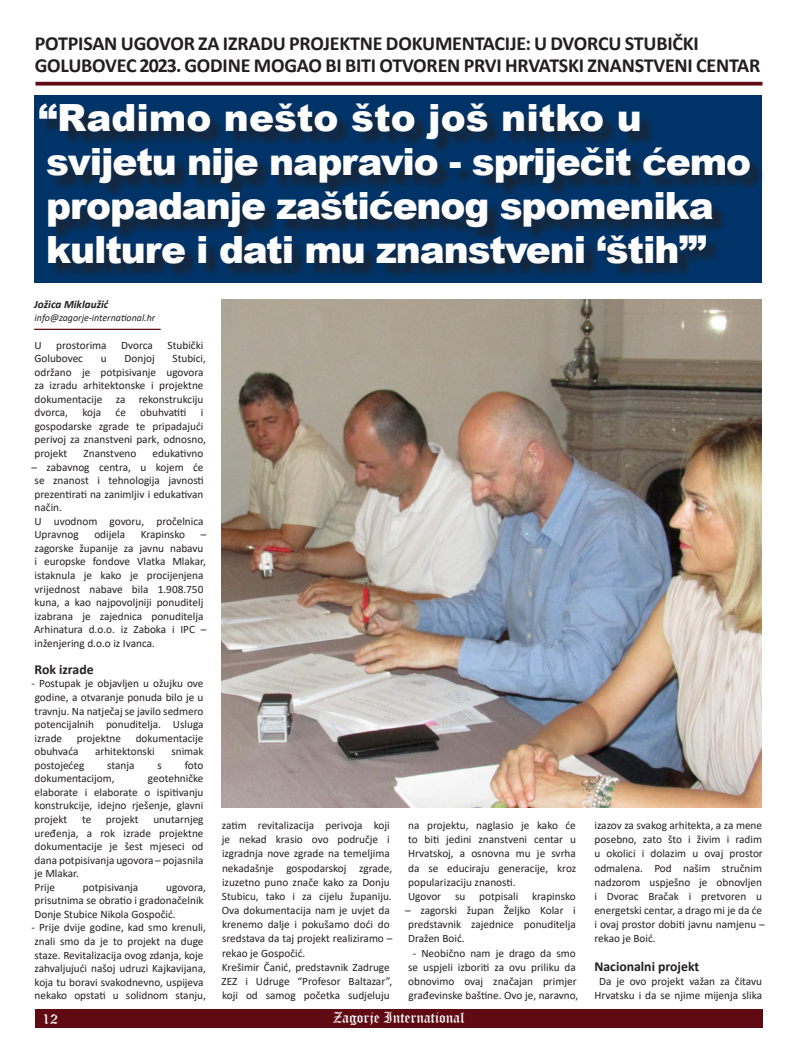
<style>
.page{position:relative;width:798px;height:1063px;background:#fff}
.page>*{position:absolute;margin:0;border:0;box-sizing:border-box;transform-origin:0 0}
.t1{font:900 37.5px/43.8px "Arial";letter-spacing:-.03em;color:#fff}
.t2{font:700 20px/21.2px "Calibri";letter-spacing:-.01em;color:#231f20}
.t3{font:15px "Old English Text";color:#fff}
.t4{font:700 13.75px "Calibri";color:#231f20}
.t5{font:11.25px/13.5px "Calibri";color:#231f20}
.t6{font:italic 700 11.25px "Calibri";color:#231f20}
.t7{font:italic 10px "Calibri";color:#231f20}
</style>
<div class="page">
<div style="left:35px;top:1009px;width:727px;height:19px;background:#600a14"></div>
<div style="left:34px;top:95px;width:727px;height:188px;background:#003469"></div>
<div style="left:41px;top:107px;width:724px;height:172px;background:#231f20;opacity:.75"></div>
<svg style="left:35px;top:82px;width:727px;height:4px;background:#71242d"></svg>
<hr style="left:34px;top:329px;width:127px;height:1px;background:#600a14">
<img style="left:221px;top:299px;width:540px;height:509px">
<p class="t2" style="left:35px;top:33px;width:727px">POTPISAN UGOVOR ZA IZRADU PROJEKTNE DOKUMENTACIJE: U DVORCU STUBIČKI<br>GOLUBOVEC 2023. GODINE MOGAO BI BITI OTVOREN PRVI HRVATSKI ZNANSTVENI CENTAR</p>
<p class="t1" style="left:38px;top:95px;width:714px">“Radimo nešto što još nitko u svijetu nije napravio - spriječit ćemo propadanje zaštićenog spomenika kulture i dati mu znanstveni ‘štih’”</p>
<p class="t6" style="left:34px;top:296px;width:76px">Jožica Miklaužić</p>
<p class="t7" style="left:35px;top:311px;width:122px">info@zagorje-international.hr</p>
<p class="t5" style="left:34px;top:338px;width:9px">U</p>
<p class="t5" style="left:56px;top:338px;width:52px">prostorima</p>
<p class="t5" style="left:121px;top:338px;width:33px">Dvorca</p>
<p class="t5" style="left:167px;top:338px;width:37px">Stubički</p>
<p class="t5" style="left:34px;top:351px;width:50px">Golubovec</p>
<p class="t5" style="left:101px;top:351px;width:7px">u</p>
<p class="t5" style="left:124px;top:351px;width:32px">Donjoj</p>
<p class="t5" style="left:34px;top:351px;width:173px;text-indent:138px">Stubici, održano je potpisivanje ugovora za izradu arhitektonske i projektne dokumentacije za rekonstrukciju dvorca,</p>
<p class="t5" style="left:82px;top:406px;width:20px">koja</p>
<p class="t5" style="left:115px;top:406px;width:12px">će</p>
<p class="t5" style="left:140px;top:406px;width:48px">obuhvatiti</p>
<p class="t5" style="left:35px;top:406px;width:173px;text-indent:166px">i gospodarske zgrade te pripadajući perivoj za znanstveni park, odnosno, projekt</p>
<p class="t5" style="left:83px;top:446px;width:54px">Znanstveno</p>
<p class="t5" style="left:152px;top:446px;width:52px">edukativno</p>
<p class="t5" style="left:32px;top:460px;width:174px;text-align:justify">– zabavnog centra, u kojem će se znanost i tehnologija javnosti prezentirati na zanimljiv i edukativan način.</p>
<p class="t5" style="left:34px;top:514px;width:170px">U uvodnom govoru, pročelnica<br>Upravnog</p>
<p class="t5" style="left:94px;top:528px;width:32px">odijela</p>
<p class="t5" style="left:141px;top:528px;width:46px">Krapinsko</p>
<p class="t5" style="left:34px;top:528px;width:174px;text-indent:166px">– zagorske županije za javnu nabavu i europske fondove Vlatka Mlakar, istaknula je kako je procijenjena vrijednost nabave bila 1.908.750 kuna, a kao najpovoljniji ponuditelj izabrana je zajednica ponuditelja<br>Arhinatura d.o.o. iz Zaboka i IPC – inženjering d.o.o iz Ivanca.</p>
<p class="t4" style="left:35px;top:660px;width:60px">Rok izrade</p>
<p class="t5" style="left:32px;top:677px;width:173px;text-align:justify">- Postupak je objavljen u ožujku ove godine, a otvaranje ponuda bilo je u travnju. Na natječaj se javilo sedmero potencijalnih ponuditelja. Usluga izrade</p>
<p class="t5" style="left:77px;top:731px;width:46px">projektne</p>
<p class="t5" style="left:136px;top:731px;width:69px">dokumentacije</p>
<p class="t5" style="left:35px;top:744px;width:45px">obuhvaća</p>
<p class="t5" style="left:95px;top:744px;width:61px">arhitektonski</p>
<p class="t5" style="left:171px;top:744px;width:34px">snimak</p>
<p class="t5" style="left:35px;top:758px;width:51px">postojećeg</p>
<p class="t5" style="left:107px;top:758px;width:29px">stanja</p>
<p class="t5" style="left:157px;top:758px;width:6px">s</p>
<p class="t5" style="left:185px;top:758px;width:20px">foto</p>
<p class="t5" style="left:35px;top:772px;width:81px">dokumentacijom,</p>
<p class="t5" style="left:34px;top:772px;width:170px;text-align:justify;text-indent:113px">geotehničke elaborate i elaborate o ispitivanju konstrukcije, idejno rješenje, glavni projekt</p>
<p class="t5" style="left:82px;top:812px;width:11px">te</p>
<p class="t5" style="left:106px;top:812px;width:34px">projekt</p>
<p class="t5" style="left:34px;top:812px;width:170px;text-align:justify;text-indent:119px">unutarnjeg uređenja, a rok izrade projektne dokumentacije je šest mjeseci od dana potpisivanja ugovora – pojasnila je Mlakar.</p>
<p class="t5" style="left:34px;top:880px;width:22px">Prije</p>
<p class="t5" style="left:83px;top:880px;width:57px">potpisivanja</p>
<p class="t5" style="left:34px;top:880px;width:173px;text-indent:132px">ugovora, prisutnima se obratio i gradonačelnik<br>Donje Stubice Nikola Gospočić.</p>
<p class="t5" style="left:32px;top:921px;width:176px">- Prije dvije godine, kad smo krenuli, znali smo da je to projekt na duge staze. Revitalizacija ovog zdanja, koje zahvaljujući našoj udruzi Kajkavijana, koja tu boravi svakodnevno, uspijeva nekako opstati u solidnom stanju,</p>
<p class="t5" style="left:222px;top:818px;width:172px;line-height:14.1px">zatim revitalizacija perivoja koji je nekad krasio ovo područje i izgradnja nove zgrade na temeljima nekadašnje gospodarskoj zgrade, izuzetno puno znače kako za Donju<br>Stubicu, tako i za cijelu županiju.<br>Ova dokumentacija nam je uvjet da krenemo dalje i pokušamo doći do sredstava da taj projekt realiziramo – rekao je Gospočić.</p>
<p class="t5" style="left:221px;top:960px;width:172px;line-height:14.1px">Krešimir Čanić, predstavnik Zadruge<br>ZEZ i Udruge “Profesor Baltazar”, koji od samog početka sudjeluju</p>
<p class="t5" style="left:408px;top:818px;width:169px;line-height:14.1px;text-align:justify">na projektu, naglasio je kako će to biti jedini znanstveni centar u Hrvatskoj, a osnovna mu je svrha da se educiraju generacije, kroz popularizaciju znanosti.</p>
<p class="t5" style="left:408px;top:889px;width:169px">Ugovor su potpisali krapinsko</p>
<p class="t5" style="left:405px;top:903px;width:172px;line-height:14.1px;text-align:justify">– zagorski župan Željko Kolar i predstavnik zajednice ponuditelja Dražen Boić.</p>
<p class="t5" style="left:408px;top:946px;width:172px;line-height:14.1px;text-align:center">- Neobično nam je drago da smo se uspjeli izboriti za ovu priliku da obnovimo ovaj značajan primjer građevinske baštine. Ovo je, naravno,</p>
<h3 class="t3" style="left:43px;top:1009px;width:17px">12</h3>
<h3 class="t3" style="left:333px;top:1008px;width:133px">Zagorje International</h3>
<p class="t5" style="left:594px;top:818px;width:172px;line-height:14.1px">izazov za svakog arhitekta, a za mene posebno, zato što i živim i radim u okolici i dolazim u ovaj prostor odmalena. Pod našim stručnim nadzorom uspješno je obnovljen i Dvorac Bračak i pretvoren u energetski centar, a drago mi je da će i ovaj prostor dobiti javnu namjenu – rekao je Boić.</p>
<p class="t4" style="left:594px;top:957px;width:106px">Nacionalni projekt</p>
<p class="t5" style="left:594px;top:974px;width:169px;line-height:14.1px;text-align:center">Da je ovo projekt važan za čitavu<br>Hrvatsku i da se njime mijenja slika</p>
</div>
